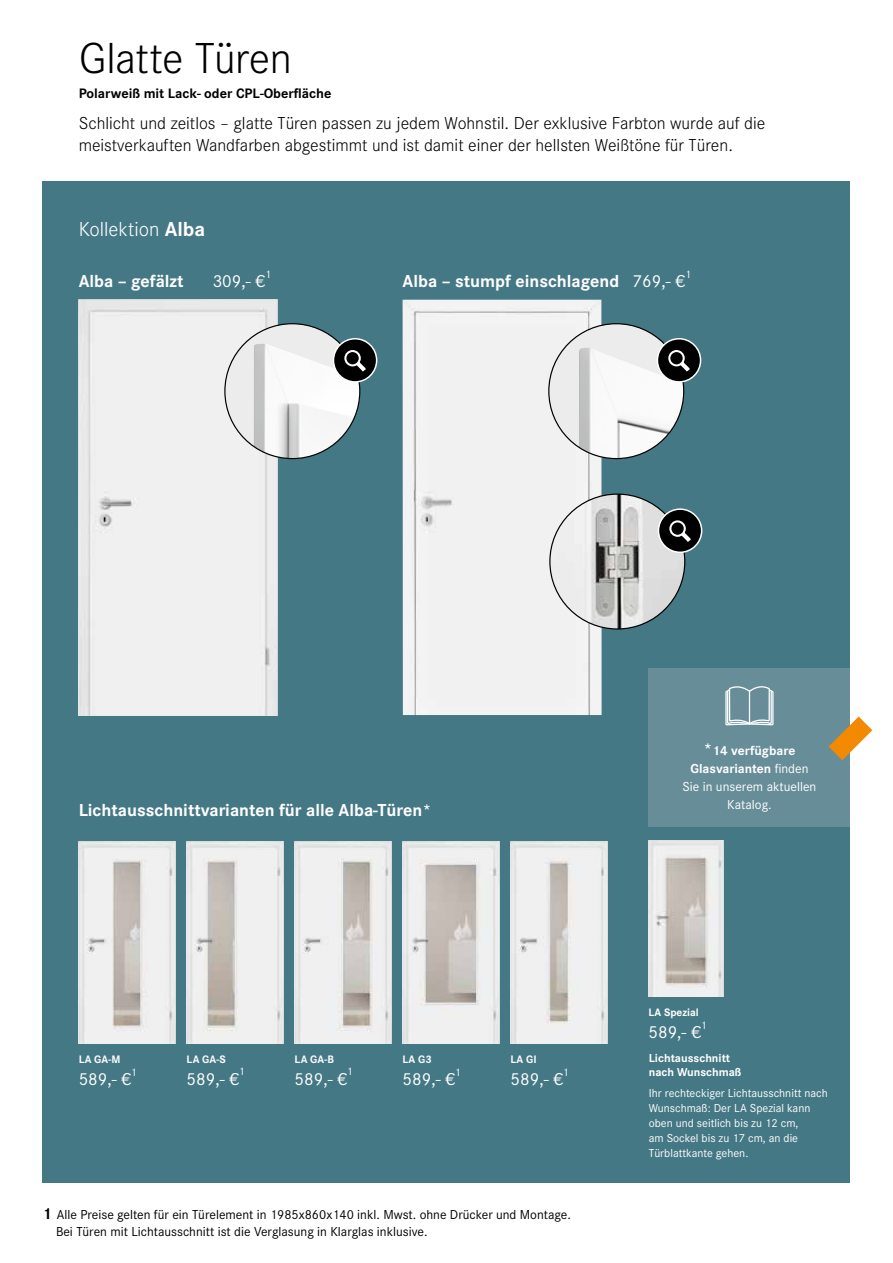
<style>
.page{position:relative;width:893px;height:1263px;background:#fff}
.page>*{position:absolute;margin:0;border:0;box-sizing:border-box;transform-origin:0 0}
.t1{font:300 45px "Corporate S";letter-spacing:-.01em;color:#000}
.t2{font:300 21px "Corporate S";color:#fff}
.t3{font:300 18px/22.5px "Corporate S";color:#000}
.t4{font:700 18px "Corporate S";color:#fff}
.t5{font:18px "Corporate S";color:#fff}
.t6{font:700 14.25px "Corporate S";color:#000}
.t7{font:13.5px/16.5px "Corporate S";color:#000}
.t8{font:13.5px/18px "Corporate S";color:#fff;text-align:center}
.t9{font:12px/15px "Corporate S";color:#fff}
.t10{font:700 12px/13.5px "Corporate S";color:#fff}
.t11{font:700 11.25px "Corporate S";color:#fff}
.t12{font:11.25px "Corporate S";color:#fff}
.s1{font-weight:700}
.s2{font-weight:400}
.s3{font-weight:700;font-size:16.5px}
.s4{font-weight:700;font-size:18px}
</style>
<div class="page">
<div style="left:43px;top:181px;width:807px;height:1001px;background:#457885"></div>
<img style="left:79px;top:300px;width:199px;height:415px">
<div style="left:225px;top:324px;width:135px;height:135px;background:#ececec;border-radius:50%"></div>
<img style="left:254px;top:343px;width:106px;height:116px">
<div style="left:333px;top:339px;width:44px;height:43px;background:#000;border-radius:50%"></div>
<div style="left:333px;top:338px;width:44px;height:45px;border:2px solid #fff;border-radius:50%"></div>
<svg style="left:344px;top:350px;width:22px;height:22px"></svg>
<div style="left:403px;top:300px;width:199px;height:415px;background:#f1f1f1"></div>
<div style="left:549px;top:324px;width:135px;height:135px;background:#ececec;border-radius:50%"></div>
<img style="left:579px;top:348px;width:105px;height:111px">
<img style="left:550px;top:494px;width:135px;height:135px;border-radius:67px">
<div style="left:657px;top:339px;width:44px;height:43px;background:#000;border-radius:50%"></div>
<div style="left:657px;top:338px;width:44px;height:45px;border:2px solid #fff;border-radius:50%"></div>
<svg style="left:668px;top:350px;width:22px;height:22px"></svg>
<div style="left:658px;top:509px;width:44px;height:43px;background:#000;border-radius:50%"></div>
<div style="left:658px;top:508px;width:44px;height:45px;border:2px solid #fff;border-radius:50%"></div>
<svg style="left:669px;top:520px;width:22px;height:22px"></svg>
<div style="left:648px;top:669px;width:202px;height:158px;background:#678d99"></div>
<svg style="left:725px;top:686px;width:49px;height:40px"></svg>
<hr style="left:749px;top:691px;width:1px;height:32px;background:#fff">
<svg style="left:829px;top:716px;width:43px;height:44px"></svg>
<img style="left:79px;top:842px;width:96px;height:201px">
<img style="left:187px;top:842px;width:96px;height:201px">
<img style="left:403px;top:842px;width:96px;height:201px">
<img style="left:295px;top:842px;width:96px;height:201px">
<img style="left:511px;top:842px;width:96px;height:201px">
<img style="left:648px;top:841px;width:75px;height:155px">
<h1 class="t1" style="left:79px;top:28px;width:215px">Glatte Türen</h1>
<p class="t6" style="left:79px;top:83px;width:254px">Polarweiß mit Lack- oder CPL-Oberfläche</p>
<p class="t3" style="left:79px;top:111px;width:688px">Schlicht und zeitlos – glatte Türen passen zu jedem Wohnstil. Der exklusive Farbton wurde auf die meistverkauften Wandfarben abgestimmt und ist damit einer der hellsten Weißtöne für Türen.</p>
<p class="t2" style="left:79px;top:215px;width:128px">Kollektion <span class="s1">Alba</span></p>
<p class="t4" style="left:79px;top:268px;width:107px">Alba – gefälzt</p>
<p class="t5" style="left:213px;top:269px;width:54px">309,- €</p>
<p class="t12" style="left:265px;top:266px;width:8px">1</p>
<p class="t12" style="left:685px;top:266px;width:8px">1</p>
<p class="t4" style="left:403px;top:268px;width:284px">Alba – stumpf einschlagend <span class="s2">769,- €</span></p>
<p class="t4" style="left:79px;top:798px;width:354px">Lichtausschnittvarianten für alle Alba-Türen*</p>
<p class="t11" style="left:79px;top:1051px;width:43px">LA GA-M</p>
<p class="t11" style="left:187px;top:1051px;width:41px">LA GA-S</p>
<p class="t11" style="left:295px;top:1051px;width:41px">LA GA-B</p>
<p class="t11" style="left:403px;top:1051px;width:31px">LA G3</p>
<p class="t11" style="left:511px;top:1051px;width:28px">LA GI</p>
<p class="t12" style="left:131px;top:1065px;width:8px">1</p>
<p class="t5" style="left:79px;top:1068px;width:54px">589,- €</p>
<p class="t12" style="left:239px;top:1064px;width:8px">1</p>
<p class="t5" style="left:187px;top:1067px;width:54px">589,- €</p>
<p class="t12" style="left:347px;top:1064px;width:8px">1</p>
<p class="t5" style="left:295px;top:1067px;width:54px">589,- €</p>
<p class="t12" style="left:455px;top:1065px;width:8px">1</p>
<p class="t5" style="left:403px;top:1067px;width:54px">589,- €</p>
<p class="t12" style="left:563px;top:1064px;width:8px">1</p>
<p class="t5" style="left:511px;top:1067px;width:54px">589,- €</p>
<p class="t7" style="left:56px;top:1206px;width:516px;text-indent:-13px"><span class="s3">1</span> Alle Preise gelten für ein Türelement in 1985x860x140 inkl. Mwst. ohne Drücker und Montage.<br>Bei Türen mit Lichtausschnitt ist die Verglasung in Klarglas inklusive.</p>
<p class="t8" style="left:682px;top:741px;width:135px"><span class="s4">*</span><span class="s1">14 verfügbare<br>Glasvarianten</span> finden<br>Sie in unserem aktuellen<br>Katalog.</p>
<p class="t11" style="left:648px;top:1005px;width:52px">LA Spezial</p>
<p class="t10" style="left:649px;top:1051px;width:94px">Lichtausschnitt nach Wunschmaß</p>
<p class="t9" style="left:649px;top:1084px;width:181px">Ihr rechteckiger Lichtausschnitt nach<br>Wunschmaß: Der LA Spezial kann oben und seitlich bis zu 12 cm,<br>am Sockel bis zu 17 cm, an die<br>Türblattkante gehen.</p>
<p class="t12" style="left:701px;top:1017px;width:8px">1</p>
<p class="t5" style="left:648px;top:1020px;width:54px">589,- €</p>
</div>
